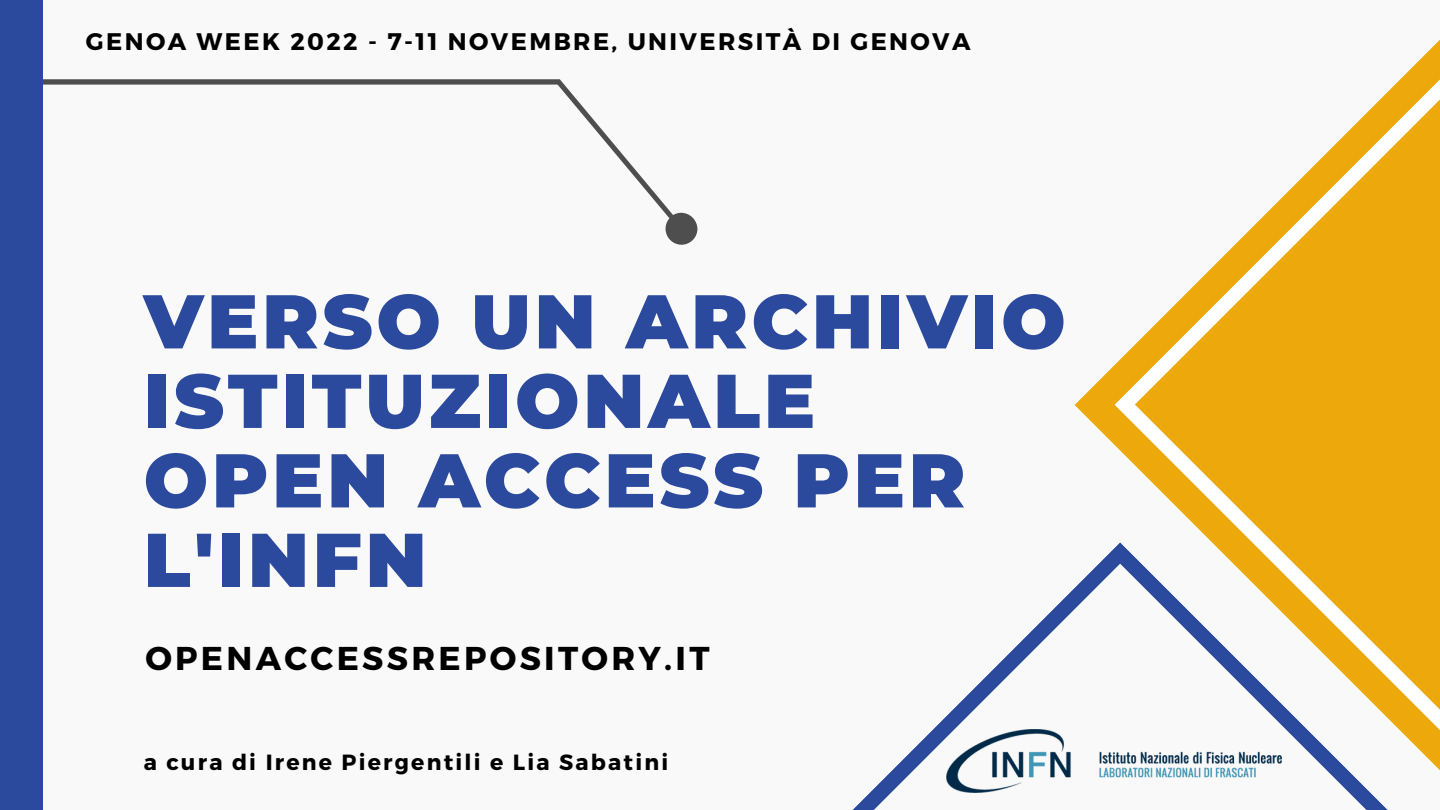
<style>
.page{position:relative;width:1440px;height:810px;background:#faf9f9}
.page>*{position:absolute;margin:0;border:0;box-sizing:border-box;transform-origin:0 0}
.t1{font:900 76px/79.5px "Montserrat";letter-spacing:.05em;color:#2b4a9d}
.t2{font:700 33px "Montserrat";letter-spacing:.1em;color:#000}
.t3{font:700 24px "Montserrat";letter-spacing:.1em;color:#000}
.t4{font:700 22px "Montserrat";letter-spacing:.1em;color:#000}
</style>
<div class="page">
<svg style="left:1075px;top:40px;width:365px;height:404px"></svg>
<svg style="left:1114px;top:79px;width:326px;height:463px;fill:#eda90b"></svg>
<svg style="left:853px;top:542px;width:587px;height:268px"></svg>
<svg style="left:43px;top:79px;width:654px;height:166px"></svg>
<div style="left:0;top:0;width:43px;height:810px;background:#2b4a9d"></div>
<img style="left:947px;top:730px;width:335px;height:63px">
<p class="t3" style="left:86px;top:26px;width:886px">GENOA WEEK 2022 - 7-11 NOVEMBRE, UNIVERSITÀ DI GENOVA</p>
<p class="t1" style="left:144px;top:281px;width:923px">VERSO UN ARCHIVIO<br>ISTITUZIONALE<br>OPEN ACCESS PER<br>L'INFN</p>
<p class="t2" style="left:145px;top:636px;width:566px">OPENACCESSREPOSITORY.IT</p>
<p class="t4" style="left:144px;top:748px;width:526px">a cura di Irene Piergentili e Lia Sabatini</p>
</div>
